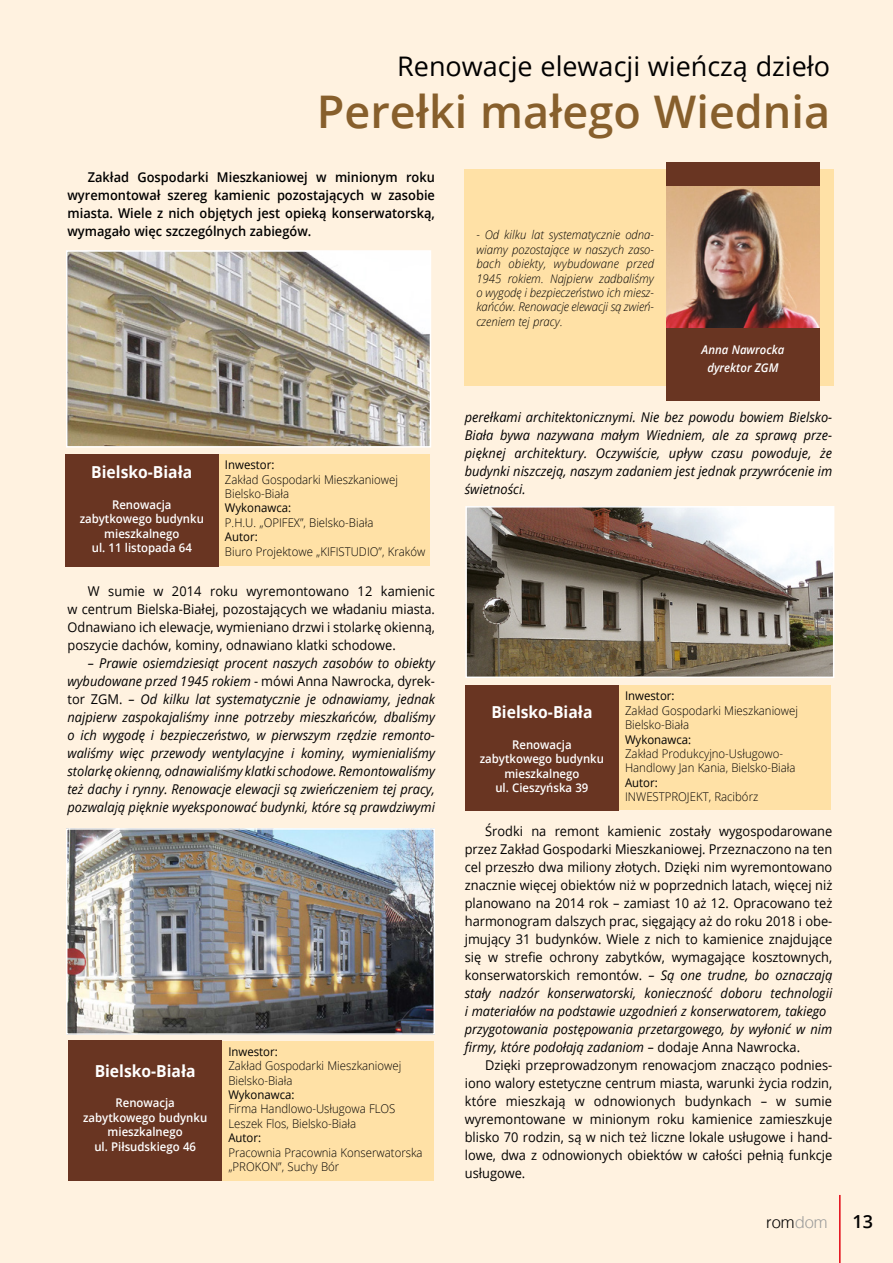
<style>
.page{position:relative;width:893px;height:1263px;background:#fff2e0}
.page>*{position:absolute;margin:0;border:0;box-sizing:border-box;transform-origin:0 0}
.t1{font:600 45px "Open Sans";color:#875f2c}
.t2{font:27px "Open Sans";color:#000}
.t3{font:600 18px "Open Sans";color:#000}
.t4{font:700 16.5px "Open Sans";color:#fff;scale:.95 1}
.t5{font:300 16.5px "Helvetica";color:#000}
.t6{font:13.5px/18px "Open Sans";color:#000;text-align:justify;scale:.95 1}
.t7{font:italic 13.5px/18px "Open Sans";color:#000;text-align:justify;scale:.95 1}
.t8{font:600 13.5px/18px "Open Sans";color:#000;text-align:justify;scale:.95 1}
.t9{font:300 12px/14.4px "Open Sans";color:#000;scale:.95 1}
.t10{font:italic 300 12px/14.4px "Open Sans";color:#000;text-align:justify;scale:.95 1}
.t11{font:600 12px/14.4px "Open Sans";color:#fff;text-align:center;scale:.95 1}
.t12{font:12px "Open Sans";color:#000;scale:.95 1}
.t13{font:italic 600 12px/18px "Open Sans";color:#fff;text-align:center;scale:.95 1}
.s1{font-style:normal}
.s2{font-style:italic}
.s3{color:#9d9d9c}
</style>
<div class="page">
<hr style="left:839px;top:1195px;width:2px;height:68px;background:#e30613">
<div style="left:464px;top:169px;width:369px;height:217px;background:#ffe1a6"></div>
<img style="left:666px;top:186px;width:153px;height:142px">
<div style="left:666px;top:162px;width:153px;height:24px;background:#693522"></div>
<div style="left:666px;top:328px;width:153px;height:72px;background:#693522"></div>
<img style="left:69px;top:831px;width:363px;height:201px">
<div style="left:66px;top:828px;width:369px;height:207px;border:2px solid #fff"></div>
<img style="left:69px;top:253px;width:359px;height:192px">
<div style="left:66px;top:250px;width:365px;height:198px;border:2px solid #fff"></div>
<div style="left:466px;top:685px;width:364px;height:125px;background:#ffe1a6"></div>
<div style="left:465px;top:685px;width:154px;height:125px;background:#693522"></div>
<div style="left:69px;top:1041px;width:364px;height:140px;background:#ffe1a6"></div>
<div style="left:69px;top:1041px;width:153px;height:140px;background:#693522"></div>
<div style="left:66px;top:454px;width:364px;height:112px;background:#ffe1a6"></div>
<div style="left:65px;top:454px;width:154px;height:112px;background:#693522"></div>
<img style="left:468px;top:509px;width:363px;height:166px">
<div style="left:465px;top:506px;width:369px;height:172px;border:2px solid #fff"></div>
<h2 class="t2" style="left:397px;top:47px;width:434px">Renowacje elewacji wieńczą dzieło</h2>
<h1 class="t1" style="left:317px;top:81px;width:515px">Perełki małego Wiednia</h1>
<p class="t8" style="left:67px;top:167px;width:388px;text-indent:20px">Zakład Gospodarki Mieszkaniowej w minionym roku wyremontował szereg kamienic pozostających w zasobie miasta. Wiele z nich objętych jest opieką konserwatorską, wymagało więc szczególnych zabiegów.</p>
<p class="t4" style="left:91px;top:461px;width:108px">Bielsko-Biała</p>
<p class="t11" style="left:80px;top:497px;width:132px">Renowacja zabytkowego budynku mieszkalnego<br>ul. 11 listopada 64</p>
<p class="t12" style="left:225px;top:456px;width:54px">Inwestor:</p>
<p class="t9" style="left:225px;top:472px;width:184px">Zakład Gospodarki Mieszkaniowej<br>Bielsko-Biała</p>
<p class="t12" style="left:225px;top:500px;width:71px">Wykonawca:</p>
<p class="t9" style="left:225px;top:515px;width:158px">P.H.U. „OPIFEX”, Bielsko-Biała</p>
<p class="t12" style="left:225px;top:528px;width:36px">Autor:</p>
<p class="t9" style="left:225px;top:544px;width:212px">Biuro Projektowe „KIFISTUDIO”, Kraków</p>
<p class="t6" style="left:67px;top:581px;width:388px;text-indent:20px">W sumie w 2014 roku wyremontowano 12 kamienic w centrum Bielska-Białej, pozostających we władaniu miasta.<br>Odnawiano ich elewacje, wymieniano drzwi i stolarkę okienną, poszycie dachów, kominy, odnawiano klatki schodowe.</p>
<p class="t7" style="left:67px;top:653px;width:388px;text-indent:20px">– Prawie osiemdziesiąt procent naszych zasobów to obiekty wybudowane przed 1945 rokiem <span class="s1">- mówi Anna Nawrocka, dyrek&shy;tor ZGM.</span> – Od kilku lat systematycznie je odnawiamy, jednak najpierw zaspokajaliśmy inne potrzeby mieszkańców, dbaliśmy o ich wygodę i bezpieczeństwo, w pierwszym rzędzie remonto&shy;waliśmy więc przewody wentylacyjne i kominy, wymienialiśmy stolarkę okienną, odnawialiśmy klatki schodowe. Remontowaliśmy też dachy i rynny. Renowacje elewacji są zwieńczeniem tej pracy, pozwalają pięknie wyeksponować budynki, które są prawdziwymi</p>
<p class="t4" style="left:95px;top:1059px;width:108px">Bielsko-Biała</p>
<p class="t11" style="left:83px;top:1095px;width:132px">Renowacja zabytkowego budynku mieszkalnego<br>ul. Piłsudskiego 46</p>
<p class="t12" style="left:228px;top:1043px;width:54px">Inwestor:</p>
<p class="t9" style="left:228px;top:1058px;width:184px">Zakład Gospodarki Mieszkaniowej<br>Bielsko-Biała</p>
<p class="t12" style="left:228px;top:1086px;width:71px">Wykonawca:</p>
<p class="t9" style="left:228px;top:1101px;width:177px">Firma Handlowo-Usługowa FLOS<br>Leszek Flos, Bielsko-Biała</p>
<p class="t12" style="left:228px;top:1130px;width:36px">Autor:</p>
<p class="t9" style="left:228px;top:1145px;width:206px">Pracownia Pracownia Konserwatorska „PROKON”, Suchy Bór</p>
<p class="t10" style="left:476px;top:227px;width:189px">- Od kilku lat systematycznie odna&shy;wiamy pozostające w naszych zaso&shy;bach obiekty, wybudowane przed 1945 rokiem. Najpierw zadbaliśmy o wygodę i bezpieczeństwo ich miesz&shy;kańców. Renowacje elewacji są zwień&shy;czeniem tej pracy.</p>
<p class="t13" style="left:702px;top:340px;width:88px">Anna Nawrocka dyrektor ZGM</p>
<p class="t7" style="left:465px;top:407px;width:388px">perełkami architektonicznymi. Nie bez powodu bowiem Bielsko-Biała bywa nazywana małym Wiedniem, ale za sprawą prze&shy;pięknej architektury. Oczywiście, upływ czasu powoduje, że budynki niszczeją, naszym zadaniem jest jednak przywrócenie im świetności.</p>
<p class="t4" style="left:491px;top:700px;width:108px">Bielsko-Biała</p>
<p class="t11" style="left:480px;top:737px;width:132px">Renowacja zabytkowego budynku mieszkalnego<br>ul. Cieszyńska 39</p>
<p class="t12" style="left:625px;top:688px;width:54px">Inwestor:</p>
<p class="t9" style="left:625px;top:703px;width:184px">Zakład Gospodarki Mieszkaniowej<br>Bielsko-Biała</p>
<p class="t12" style="left:625px;top:731px;width:71px">Wykonawca:</p>
<p class="t9" style="left:625px;top:746px;width:181px">Zakład Produkcyjno-Usługowo-<br>Handlowy Jan Kania, Bielsko-Biała</p>
<p class="t12" style="left:625px;top:774px;width:36px">Autor:</p>
<p class="t9" style="left:625px;top:789px;width:142px">INWESTPROJEKT, Racibórz</p>
<p class="t6" style="left:465px;top:821px;width:388px;text-align:left;text-indent:20px">Środki na remont kamienic zostały wygospodarowane przez Zakład Gospodarki Mieszkaniowej. Przeznaczono na ten cel przeszło dwa miliony złotych. Dzięki nim wyremontowano znacznie więcej obiektów niż w poprzednich latach, więcej niż planowano na 2014 rok – zamiast 10 aż 12. Opracowano też harmonogram dalszych prac, sięgający aż do roku 2018 i obe&shy;jmujący 31 budynków. Wiele z nich to kamienice znajdujące się w strefie ochrony zabytków, wymagające kosztownych, konserwatorskich remontów. <span class="s2">– Są one trudne, bo oznaczają stały nadzór konserwatorski, konieczność doboru technologii i materiałów na podstawie uzgodnień z konserwatorem, takiego przygotowania postępowania przetargowego, by wyłonić w nim firmy, które podołają zadaniom –</span> dodaje Anna Nawrocka.</p>
<p class="t6" style="left:465px;top:1055px;width:388px;text-indent:20px">Dzięki przeprowadzonym renowacjom znacząco podnies&shy;iono walory estetyczne centrum miasta, warunki życia rodzin, które mieszkają w odnowionych budynkach – w sumie wyremontowane w minionym roku kamienice zamieszkuje blisko 70 rodzin, są w nich też liczne lokale usługowe i hand&shy;lowe, dwa z odnowionych obiektów w całości pełnią funkcje usługowe.</p>
<p class="t5" style="left:766px;top:1208px;width:63px">rom<span class="s3">dom</span></p>
<h3 class="t3" style="left:853px;top:1209px;width:22px">13</h3>
</div>
